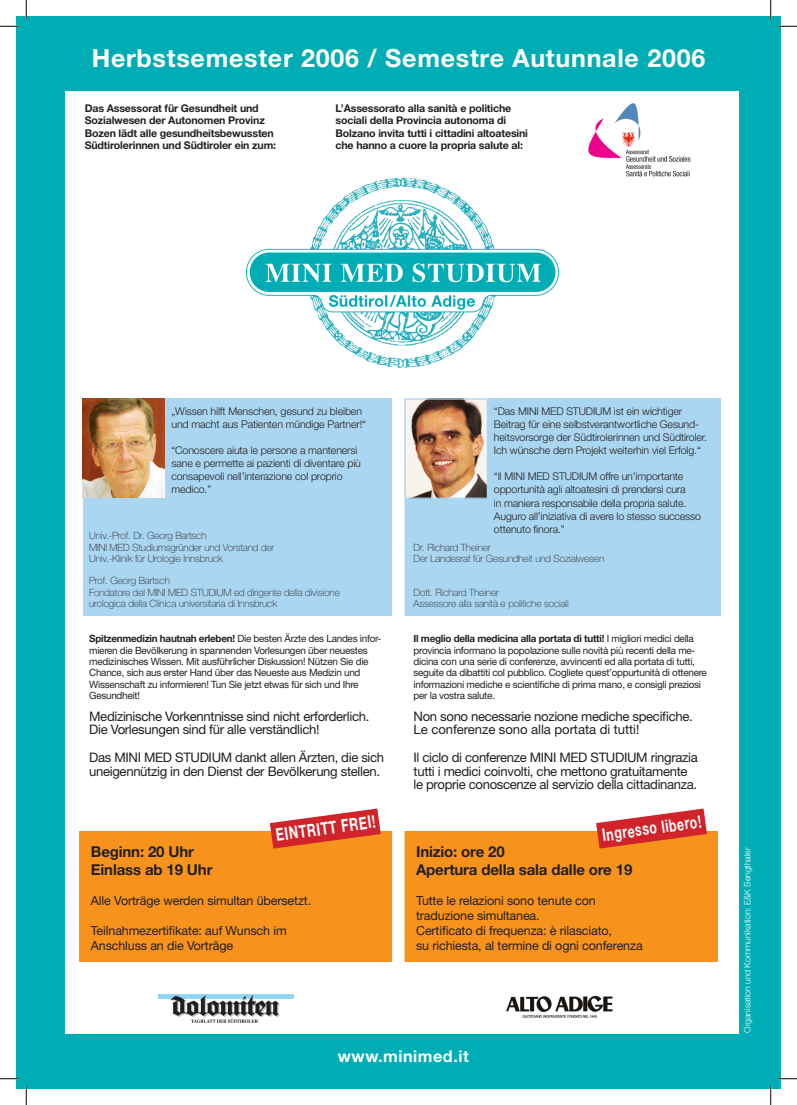
<style>
.page{position:relative;width:797px;height:1105px;background:#fff}
.page>*{position:absolute;margin:0;border:0;box-sizing:border-box;transform-origin:0 0}
.t1{font:700 25px "Helvetica Neue";letter-spacing:.03em;color:#fff}
.t2{font:700 17.5px "Helvetica Neue";color:#fff;scale:.71 1}
.t3{font:700 17.25px "Helvetica Neue";color:#fff;scale:.71 1}
.t4{font:700 16.25px "Helvetica Neue";letter-spacing:.03em;color:#fff}
.t5{font:700 15px/17.5px "Helvetica Neue";letter-spacing:-.01em;color:#231f20}
.t6{font:13.12px/13.8px "Helvetica Neue";letter-spacing:-.025em;color:#231f20}
.t7{font:12.5px/15px "Helvetica Neue";letter-spacing:-.01em;color:#231f20}
.t8{font:300 10.62px/13.1px "Helvetica Neue";letter-spacing:-.01em;color:#231f20}
.t9{font:700 10.62px/12.5px "Helvetica Neue";letter-spacing:-.015em;color:#231f20}
.t10{font:10px/11.2px "Helvetica Neue";letter-spacing:-.025em;color:#231f20}
.t11{font:100 10px/11.2px "Helvetica Neue";letter-spacing:-.01em;color:#231f20}
.t12{font:300 8.75px "Helvetica Neue";letter-spacing:-.01em;color:#fff}
.s1{font-weight:700}
</style>
<div class="page">
<div style="left:16px;top:16px;width:764px;height:1073px;background:#00adb5"></div>
<div style="left:65px;top:91px;width:673px;height:943px;background:#fff"></div>
<div style="left:79px;top:831px;width:638px;height:131px;background:#f7931d"></div>
<svg style="left:270px;top:808px;width:111px;height:41px"></svg>
<img style="left:246px;top:177px;width:313px;height:191px">
<img style="left:158px;top:995px;width:136px;height:27px">
<img style="left:506px;top:995px;width:107px;height:23px">
<div style="left:83px;top:398px;width:637px;height:218px;background:#aad6f2"></div>
<div style="left:392px;top:393px;width:12px;height:581px;background:#fff"></div>
<img style="left:83px;top:398px;width:82px;height:100px">
<img style="left:406px;top:400px;width:80px;height:97px">
<div style="left:404px;top:398px;width:84px;height:101px;border:1px solid #aad6f2"></div>
<svg style="left:596px;top:808px;width:111px;height:41px"></svg>
<img style="left:588px;top:103px;width:103px;height:74px">
<svg style="left:0;top:25px;width:19px;height:2px"></svg>
<svg style="left:778px;top:25px;width:19px;height:2px"></svg>
<svg style="left:0;top:1078px;width:19px;height:1px"></svg>
<svg style="left:778px;top:1078px;width:19px;height:1px"></svg>
<svg style="left:25px;top:0;width:2px;height:19px"></svg>
<svg style="left:25px;top:1086px;width:2px;height:19px"></svg>
<svg style="left:770px;top:0;width:1px;height:19px"></svg>
<svg style="left:770px;top:1086px;width:1px;height:19px"></svg>
<h1 class="t1" style="left:92px;top:42px;width:615px">Herbstsemester 2006 / Semestre Autunnale 2006</h1>
<p class="t9" style="left:85px;top:101px;width:193px">Das Assessorat für Gesundheit und Sozialwesen der Autonomen Provinz Bozen lädt alle gesundheitsbewussten Südtirolerinnen und Südtiroler ein zum:</p>
<p class="t9" style="left:335px;top:101px;width:194px">L’Assessorato alla sanità e politiche sociali della Provincia autonoma di Bolzano invita tutti i cittadini altoatesini che hanno a cuore la propria salute al:</p>
<p class="t8" style="left:171px;top:404px;width:196px">„Wissen hilft Menschen, gesund zu bleiben und macht aus Patienten mündige Partner!“</p>
<p class="t8" style="left:171px;top:443px;width:191px">“Conoscere aiuta le persone a mantenersi sane e permette ai pazienti di diventare più consapevoli nell’interazione col proprio medico.”</p>
<p class="t11" style="left:89px;top:530px;width:187px">Univ.-Prof. Dr. Georg Bartsch<br>MINI MED Studiumsgründer und Vorstand der<br>Univ.-Klinik für Urologie Innsbruck</p>
<p class="t11" style="left:89px;top:575px;width:252px">Prof. Georg Bartsch<br>Fondatore del MINI MED STUDIUM ed dirigente della divisione urologica della Clinica universitaria di Innsbruck</p>
<p class="t8" style="left:494px;top:404px;width:215px">“Das MINI MED STUDIUM ist ein wichtiger Beitrag für eine selbstverantwortliche Gesund&shy;heitsvorsorge der Südtirolerinnen und Südtiroler.<br>Ich wünsche dem Projekt weiterhin viel Erfolg.“</p>
<p class="t8" style="left:494px;top:470px;width:209px">“Il MINI MED STUDIUM offre un’importante opportunità agli altoatesini di prendersi cura<br>in maniera responsabile della propria salute.<br>Auguro all’iniziativa di avere lo stesso successo ottenuto finora.”</p>
<p class="t11" style="left:413px;top:542px;width:192px">Dr. Richard Theiner<br>Der Landesrat für Gesundheit und Sozialwesen</p>
<p class="t11" style="left:413px;top:587px;width:157px">Dott. Richard Theiner<br>Assessore alla sanità e politiche sociali</p>
<p class="t10" style="left:89px;top:633px;width:294px"><span class="s1">Spitzenmedizin hautnah erleben!</span> Die besten Ärzte des Landes infor&shy;mieren die Bevölkerung in spannenden Vorlesungen über neuestes medizinisches Wissen. Mit ausführlicher Diskussion! Nützen Sie die Chance, sich aus erster Hand über das Neueste aus Medizin und Wissenschaft zu informieren! Tun Sie jetzt etwas für sich und Ihre Gesundheit!</p>
<p class="t10" style="left:413px;top:633px;width:295px"><span class="s1">Il meglio della medicina alla portata di tutti!</span> I migliori medici della provincia informano la popolazione sulle novità più recenti della me&shy;dicina con una serie di conferenze, avvincenti ed alla portata di tutti, seguite da dibattiti col pubblico. Cogliete quest’oppurtunità di ottenere informazioni mediche e scientifiche di prima mano, e consigli preziosi per la vostra salute.</p>
<h3 class="t6" style="left:413px;top:709px;width:281px">Non sono necessarie nozione mediche specifiche.<br>Le conferenze sono alla portata di tutti!</h3>
<h3 class="t6" style="left:413px;top:750px;width:286px">Il ciclo di conferenze MINI MED STUDIUM ringrazia tutti i medici coinvolti, che mettono gratuitamente le proprie conoscenze al servizio della cittadinanza.</h3>
<h3 class="t6" style="left:89px;top:709px;width:282px">Medizinische Vorkenntnisse sind nicht erforderlich.<br>Die Vorlesungen sind für alle verständlich!</h3>
<h3 class="t6" style="left:89px;top:750px;width:296px">Das MINI MED STUDIUM dankt allen Ärzten, die sich uneigennützig in den Dienst der Bevölkerung stellen.</h3>
<h2 class="t2" style="left:274px;top:824px;width:143px;rotate:-8deg">EINTRITT FREI!</h2>
<h3 class="t5" style="left:91px;top:843px;width:123px">Beginn: 20 Uhr<br>Einlass ab 19 Uhr</h3>
<p class="t7" style="left:91px;top:893px;width:222px">Alle Vorträge werden simultan übersetzt.</p>
<p class="t7" style="left:91px;top:923px;width:197px">Teilnahmezertifikate: auf Wunsch im<br>Anschluss an die Vorträge</p>
<h3 class="t3" style="left:600px;top:824px;width:142px;rotate:-8deg">Ingresso libero!</h3>
<h3 class="t5" style="left:416px;top:843px;width:218px">Inizio: ore 20<br>Apertura della sala dalle ore 19</h3>
<p class="t7" style="left:416px;top:893px;width:228px">Tutte le relazioni sono tenute con traduzione simultanea.<br>Certificato di frequenza: è rilasciato,<br>su richiesta, al termine di ogni conferenza</p>
<h3 class="t4" style="left:338px;top:1046px;width:132px">www.minimed.it</h3>
<p class="t12" style="left:742px;top:1033px;width:187px;rotate:-90deg">Organisation und Kommunikation: E&amp;K Sengthaler</p>
</div>
